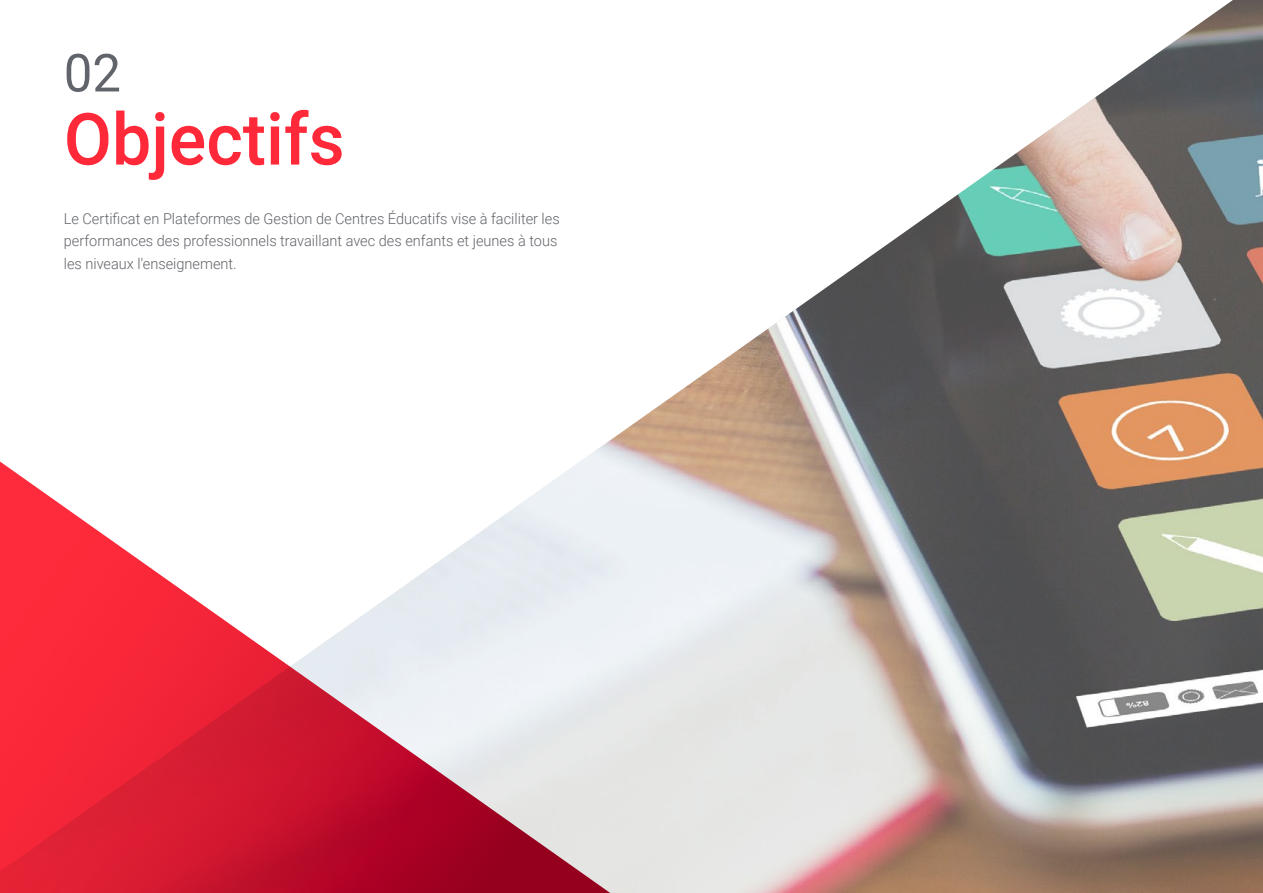
<style>
.page{position:relative;width:1263px;height:893px;background:#fff}
.page>*{position:absolute;margin:0;border:0;box-sizing:border-box;transform-origin:0 0}
.t1{font:500 72px "Roboto";color:#ff293a}
.t2{font:52.5px "Roboto";color:#61646a}
.t3{font:300 15px/22.5px "Roboto";color:#61646a}
</style>
<div class="page">
<img style="left:602px;top:0;width:661px;height:893px">
<svg style="left:0;top:446px;width:640px;height:447px"></svg>
<h2 class="t2" style="left:64px;top:36px;width:59px">02</h2>
<h1 class="t1" style="left:64px;top:89px;width:282px">Objectifs</h1>
<p class="t3" style="left:64px;top:207px;width:497px">Le Certificat en Plateformes de Gestion de Centres Éducatifs vise à faciliter les performances des professionnels travaillant avec des enfants et jeunes à tous les niveaux l'enseignement.</p>
</div>
